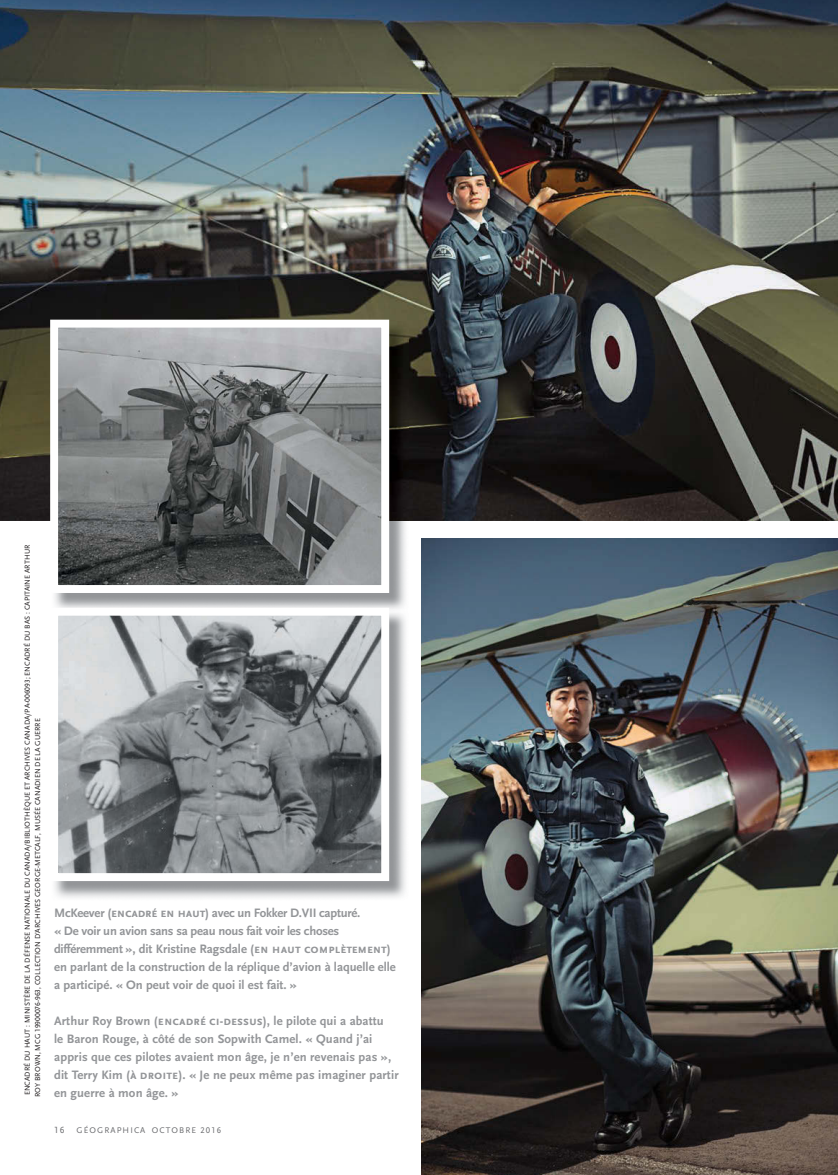
<style>
.page{position:relative;width:838px;height:1175px;background:#fff}
.page>*{position:absolute;margin:0;border:0;box-sizing:border-box;transform-origin:0 0}
.t1{font:700 12.75px/18px "Scala Sans LF";color:#939598}
.t2{font:9.3px "Scala Sans LF";color:#6d6e71}
.t3{font:8.7px "Scala Sans LF";letter-spacing:.125em;color:#6d6e71}
.t4{font:7.5px/10.5px "Scala Sans LF";color:#231f20}
.s1{font-family:"Scala Sans Caps"}
</style>
<div class="page">
<img style="left:0;top:0;width:837px;height:521px">
<img style="left:421px;top:539px;width:416px;height:636px">
<img style="left:54px;top:321px;width:354px;height:288px">
<svg style="left:46px;top:316px;width:347px;height:281px;background:#828485"></svg>
<img style="left:54px;top:613px;width:352px;height:285px">
<svg style="left:54px;top:604px;width:339px;height:281px;background:#94989b"></svg>
<p class="t4" style="left:22px;top:1097px;width:554px;rotate:-90deg">ENCADRÉ DU HAUT : MINISTÈRE DE LA DÉFENSE NATIONALE DU CANADA/BIBLIOTHÈQUE ET ARCHIVES CANADA/PA-006093; ENCADRÉ DU BAS : CAPITAINE ARTHUR<br>ROY BROWN, MCG 19900076-963, COLLECTION D’ARCHIVES GEORGE-METCALF, MUSÉE CANADIEN DE LA GUERRE</p>
<p class="t1" style="left:54px;top:904px;width:343px">McKeever <span class="s1">(encadré en haut</span>) avec un Fokker D.VII capturé.<br>« De voir un avion sans sa peau nous fait voir les choses différemment », dit Kristine Ragsdale <span class="s1">(en haut complètement) </span>en parlant de la construction de la réplique d’avion à laquelle elle a participé. « On peut voir de quoi il est fait. »</p>
<p class="t1" style="left:54px;top:1012px;width:346px">Arthur Roy Brown (<span class="s1">encadré ci-dessus</span>), le pilote qui a abattu<br>le Baron Rouge, à côté de son Sopwith Camel. « Quand j’ai appris que ces pilotes avaient mon âge, je n’en revenais pas », dit Terry Kim (<span class="s1">à droite</span>). « Je ne peux même pas imaginer partir</p>
<p class="t1" style="left:54px;top:1084px;width:126px">en guerre à mon âge. »</p>
<p class="t2" style="left:54px;top:1125px;width:12px">16</p>
<p class="t3" style="left:77px;top:1125px;width:146px">GÉOGRAPHICA OCTOBRE 2016</p>
</div>
